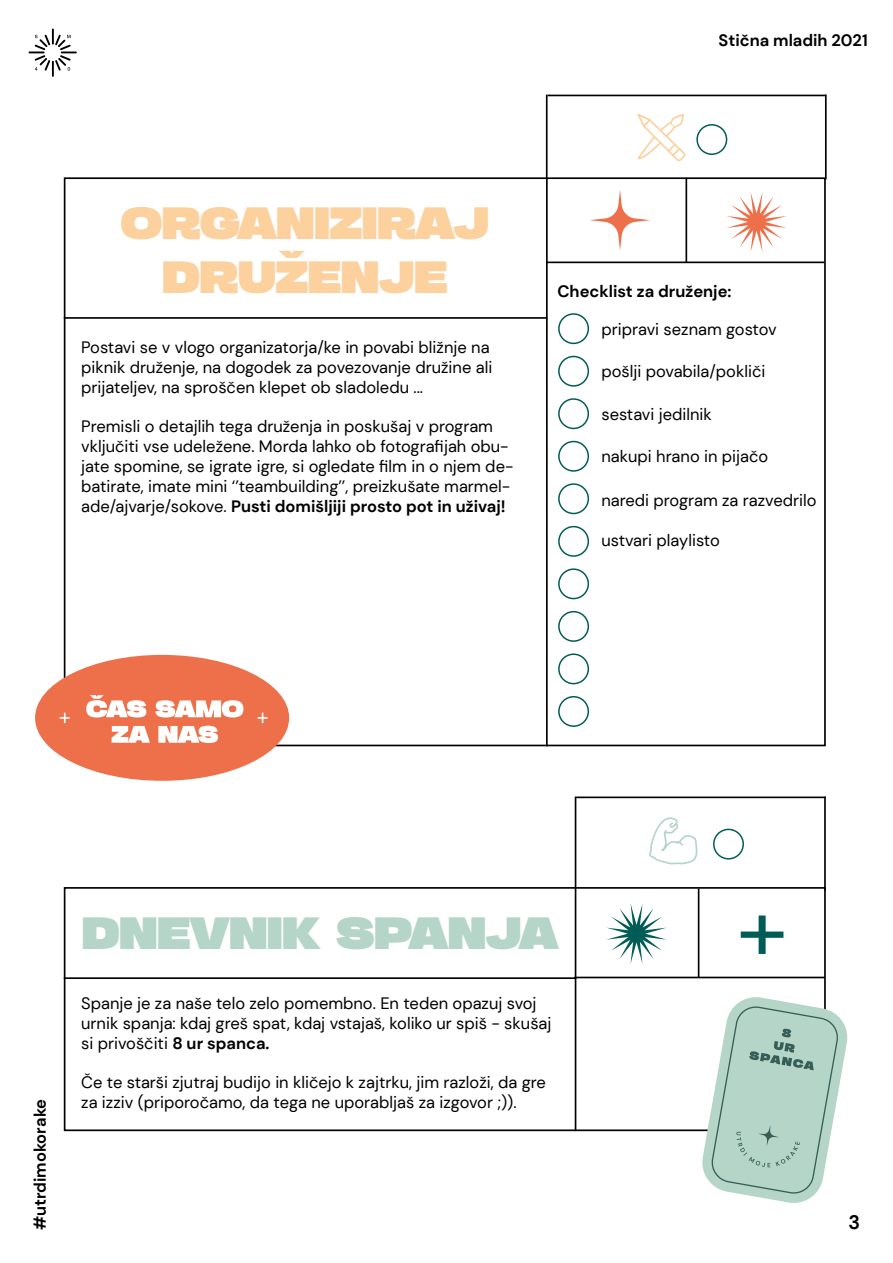
<style>
.page{position:relative;width:893px;height:1263px;background:#fff}
.page>*{position:absolute;margin:0;border:0;box-sizing:border-box;transform-origin:0 0}
.t1{font:45px/54px "Constructio Grotesk";color:#fcd19e;text-align:center}
.t2{font:45px "Constructio Grotesk";color:#b4d5c8}
.t3{font:700 19.5px "DM Sans";color:#000}
.t4{font:16.5px/19.8px "DM Sans";color:#000}
.t5{font:700 16.5px "DM Sans";color:#000}
.s1{font-weight:700}
</style>
<div class="page">
<svg style="left:29px;top:29px;width:48px;height:48px"></svg>
<hr style="left:548px;top:95px;width:278px;height:1px;background:#000">
<hr style="left:546px;top:178px;width:2px;height:568px;background:#000">
<hr style="left:547px;top:261px;width:277px;height:2px;background:#000">
<hr style="left:64px;top:317px;width:483px;height:2px;background:#000">
<hr style="left:546px;top:95px;width:2px;height:83px;background:#000">
<hr style="left:685px;top:178px;width:2px;height:85px;background:#000">
<hr style="left:825px;top:95px;width:2px;height:84px;background:#000">
<svg style="left:590px;top:190px;width:60px;height:60px"></svg>
<svg style="left:727px;top:192px;width:59px;height:60px"></svg>
<svg style="left:637px;top:113px;width:49px;height:49px"></svg>
<div style="left:696px;top:124px;width:31px;height:31px;border:2px solid #005d56;border-radius:50%"></div>
<div style="left:558px;top:313px;width:31px;height:31px;border:2px solid #005d56;border-radius:50%"></div>
<div style="left:558px;top:398px;width:31px;height:31px;border:2px solid #005d56;border-radius:50%"></div>
<div style="left:558px;top:483px;width:31px;height:31px;border:2px solid #005d56;border-radius:50%"></div>
<div style="left:558px;top:356px;width:31px;height:31px;border:2px solid #005d56;border-radius:50%"></div>
<div style="left:558px;top:441px;width:31px;height:31px;border:2px solid #005d56;border-radius:50%"></div>
<div style="left:558px;top:526px;width:31px;height:31px;border:2px solid #005d56;border-radius:50%"></div>
<div style="left:558px;top:611px;width:31px;height:31px;border:2px solid #005d56;border-radius:50%"></div>
<div style="left:558px;top:696px;width:31px;height:31px;border:2px solid #005d56;border-radius:50%"></div>
<div style="left:558px;top:568px;width:31px;height:31px;border:2px solid #005d56;border-radius:50%"></div>
<div style="left:558px;top:653px;width:31px;height:31px;border:2px solid #005d56;border-radius:50%"></div>
<div style="left:35px;top:655px;width:254px;height:126px;background:#ee704a;border-radius:50%"></div>
<svg style="left:258px;top:713px;width:10px;height:10px"></svg>
<svg style="left:60px;top:713px;width:10px;height:10px"></svg>
<svg style="left:86px;top:695px;width:60px;height:22px"></svg>
<svg style="left:155px;top:700px;width:88px;height:17px"></svg>
<svg style="left:112px;top:726px;width:38px;height:17px"></svg>
<svg style="left:158px;top:726px;width:60px;height:17px"></svg>
<hr style="left:824px;top:797px;width:2px;height:94px;background:#000">
<hr style="left:64px;top:977px;width:512px;height:2px;background:#000">
<div style="left:64px;top:887px;width:762px;height:244px;border:2px solid #000"></div>
<hr style="left:575px;top:798px;width:1px;height:333px;background:#000">
<hr style="left:574px;top:977px;width:251px;height:1px;background:#000">
<hr style="left:698px;top:889px;width:1px;height:89px;background:#000">
<svg style="left:607px;top:904px;width:59px;height:60px"></svg>
<svg style="left:741px;top:915px;width:42px;height:39px"></svg>
<svg style="left:649px;top:817px;width:49px;height:48px"></svg>
<div style="left:713px;top:829px;width:31px;height:30px;border:2px solid #005d56;border-radius:50%"></div>
<svg style="left:700px;top:995px;width:148px;height:208px"></svg>
<hr style="left:575px;top:796px;width:251px;height:2px;background:#000">
<p class="t5" style="left:719px;top:30px;width:151px">Stična mladih 2021</p>
<h1 class="t1" style="left:121px;top:193px;width:369px">ORGANIZIRAJ<br>DRUŽENJE</h1>
<p class="t4" style="left:81px;top:337px;width:413px">Postavi se v vlogo organizatorja/ke in povabi bližnje na piknik druženje, na dogodek za povezovanje družine ali prijateljev, na sproščen klepet ob sladoledu ...</p>
<p class="t4" style="left:81px;top:417px;width:434px">Premisli o detajlih tega druženja in poskušaj v program vključiti vse udeležene. Morda lahko ob fotografijah obu&shy;jate spomine, se igrate igre, si ogledate film in o njem de&shy;batirate, imate mini ‘’teambuilding’’, preizkušate marmel&shy;ade/ajvarje/sokove. <span class="s1">Pusti domišljiji prosto pot in uživaj!</span></p>
<p class="t5" style="left:557px;top:281px;width:176px">Checklist za druženje:</p>
<p class="t4" style="left:601px;top:319px;width:177px">pripravi seznam gostov</p>
<p class="t4" style="left:601px;top:361px;width:165px">pošlji povabila/pokliči</p>
<p class="t4" style="left:601px;top:404px;width:112px">sestavi jedilnik</p>
<p class="t4" style="left:601px;top:446px;width:168px">nakupi hrano in pijačo</p>
<p class="t4" style="left:601px;top:490px;width:217px">naredi program za razvedrilo</p>
<p class="t4" style="left:601px;top:530px;width:120px">ustvari playlisto</p>
<p class="t5" style="left:30px;top:1230px;width:133px;rotate:-90deg">#utrdimokorake</p>
<h1 class="t2" style="left:82px;top:902px;width:477px">DNEVNIK SPANJA</h1>
<p class="t4" style="left:81px;top:993px;width:472px">Spanje je za naše telo zelo pomembno. En teden opazuj svoj urnik spanja: kdaj greš spat, kdaj vstajaš, koliko ur spiš - skušaj si privoščiti <span class="s1">8 ur spanca.</span></p>
<p class="t4" style="left:81px;top:1073px;width:466px">Če te starši zjutraj budijo in kličejo k zajtrku, jim razloži, da gre za izziv (priporočamo, da tega ne uporabljaš za izgovor ;)).</p>
<p class="t3" style="left:848px;top:1210px;width:13px">3</p>
</div>
